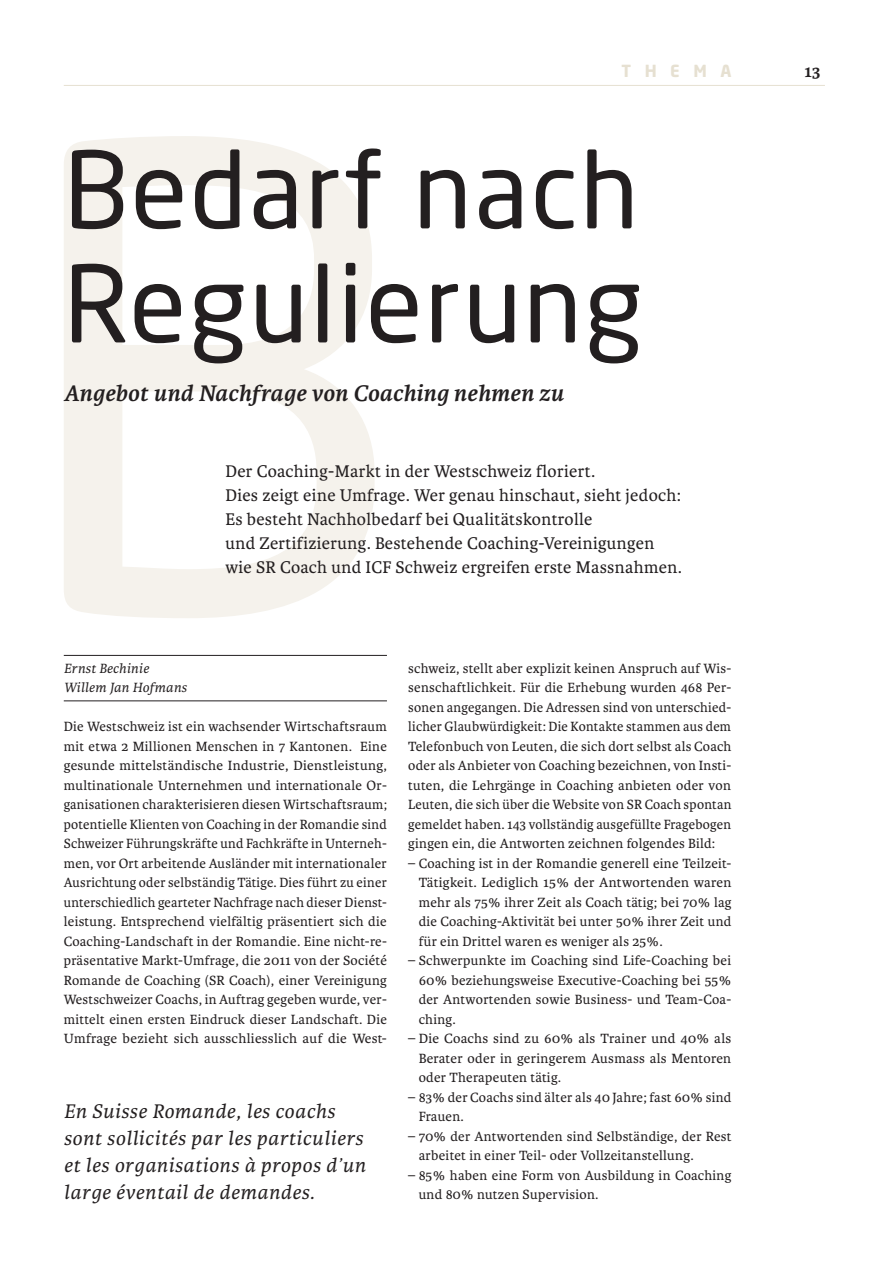
<style>
.page{position:relative;width:893px;height:1263px;background:#fff}
.page>*{position:absolute;margin:0;border:0;box-sizing:border-box;transform-origin:0 0}
.t1{font:105px/114px "Neo Sans";letter-spacing:.02em;color:#231f20}
.t2{font:italic 700 24px "Karmina Basic";letter-spacing:.01em;color:#231f20}
.t3{font:italic 21px/27px "Karmina Basic";letter-spacing:.03em;color:#231f20}
.t4{font:18px/24px "Karmina Basic";letter-spacing:.02em;color:#231f20}
.t5{font:700 18px "Karmina Basic";color:#231f20}
.t6{font:700 16.5px "Neo Sans";letter-spacing:.82em;color:#e6e0d1}
.t7{font:14.25px/19.5px "Karmina Basic";letter-spacing:.02em;color:#231f20;text-align:justify}
.t8{font:italic 14.25px/19.5px "Karmina Basic";letter-spacing:.02em;color:#231f20}
</style>
<div class="page">
<hr style="left:64px;top:85px;width:761px;height:1px;background:#e6e0d1">
<svg style="left:64px;top:136px;width:311px;height:482px;fill:#f5f2ec"></svg>
<hr style="left:64px;top:655px;width:323px;height:1px;background:#231f20">
<hr style="left:64px;top:701px;width:323px;height:1px;background:#231f20">
<p class="t6" style="left:621px;top:60px;width:111px">THEMA</p>
<p class="t5" style="left:804px;top:60px;width:18px">13</p>
<h1 class="t1" style="left:64px;top:131px;width:580px">Bedarf nach<br>Regulierung</h1>
<h2 class="t2" style="left:64px;top:379px;width:502px">Angebot und Nachfrage von Coaching nehmen zu</h2>
<p class="t4" style="left:225px;top:459px;width:458px">Der Coaching-Markt in der Westschweiz floriert.<br>Dies zeigt eine Umfrage. Wer genau hinschaut, sieht jedoch:<br>Es besteht Nachholbedarf bei Qualitätskontrolle<br>und Zertifizierung. Bestehende Coaching-Vereinigungen wie SR Coach und ICF Schweiz ergreifen erste Massnahmen.</p>
<p class="t8" style="left:64px;top:658px;width:125px">Ernst Bechinie<br>Willem Jan Hofmans</p>
<p class="t7" style="left:64px;top:717px;width:325px">Die Westschweiz ist ein wachsender Wirtschaftsraum mit etwa 2 Millionen Menschen in 7 Kantonen. Eine gesunde mittelständische Industrie, Dienstleistung, multinationale Unternehmen und internationale Or&shy;ganisationen charakterisieren diesen Wirtschaftsraum; potentielle Klienten von Coaching in der Romandie sind Schweizer Führungskräfte und Fachkräfte in Unterneh&shy;men, vor Ort arbeitende Ausländer mit internationaler Ausrichtung oder selbständig Tätige. Dies führt zu einer unterschiedlich gearteter Nachfrage nach dieser Dienst&shy;leistung. Entsprechend vielfältig präsentiert sich die Coaching-Landschaft in der Romandie. Eine nicht-re&shy;präsentative Markt-Umfrage, die 2011 von der Société Romande de Coaching (SR Coach), einer Vereinigung Westschweizer Coachs, in Auftrag gegeben wurde, ver&shy;mittelt einen ersten Eindruck dieser Landschaft. Die Umfrage bezieht sich ausschliesslich auf die West-</p>
<h3 class="t3" style="left:64px;top:1098px;width:304px">En Suisse Romande, les coachs sont sollicités par les particuliers et les organisations à propos dʼun large éventail de demandes.</h3>
<p class="t7" style="left:408px;top:658px;width:325px">schweiz, stellt aber explizit keinen Anspruch auf Wis&shy;senschaftlichkeit. Für die Erhebung wurden 468 Per&shy;sonen angegangen. Die Adressen sind von unterschied&shy;licher Glaubwürdigkeit: Die Kontakte stammen aus dem Telefonbuch von Leuten, die sich dort selbst als Coach oder als Anbieter von Coaching bezeichnen, von Insti&shy;tuten, die Lehrgänge in Coaching anbieten oder von Leuten, die sich über die Website von SR Coach spontan gemeldet haben. 143 vollständig ausgefüllte Fragebogen gingen ein, die Antworten zeichnen folgendes Bild:</p>
<p class="t7" style="left:419px;top:853px;width:314px;text-indent:-10px">– Coaching ist in der Romandie generell eine Teilzeit-Tätigkeit. Lediglich 15% der Antwortenden waren mehr als 75% ihrer Zeit als Coach tätig; bei 70% lag die Coaching-Aktivität bei unter 50% ihrer Zeit und für ein Drittel waren es weniger als 25%.</p>
<p class="t7" style="left:419px;top:951px;width:314px;text-indent:-10px">– Schwerpunkte im Coaching sind Life-Coaching bei 60% beziehungsweise Executive-Coaching bei 55% der Antwortenden sowie Business- und Team-Coa&shy;ching.</p>
<p class="t7" style="left:419px;top:1029px;width:314px;text-indent:-10px">– Die Coachs sind zu 60% als Trainer und 40% als Berater oder in geringerem Ausmass als Mentoren oder Therapeuten tätig.</p>
<p class="t7" style="left:419px;top:1087px;width:314px;text-indent:-10px">– 83% der Coachs sind älter als 40 Jahre; fast 60% sind<br>Frauen.</p>
<p class="t7" style="left:419px;top:1126px;width:314px;text-indent:-10px">– 70% der Antwortenden sind Selbständige, der Rest arbeitet in einer Teil- oder Vollzeitanstellung.</p>
<p class="t7" style="left:419px;top:1165px;width:314px;text-indent:-10px">– 85% haben eine Form von Ausbildung in Coaching und 80% nutzen Supervision.</p>
</div>
